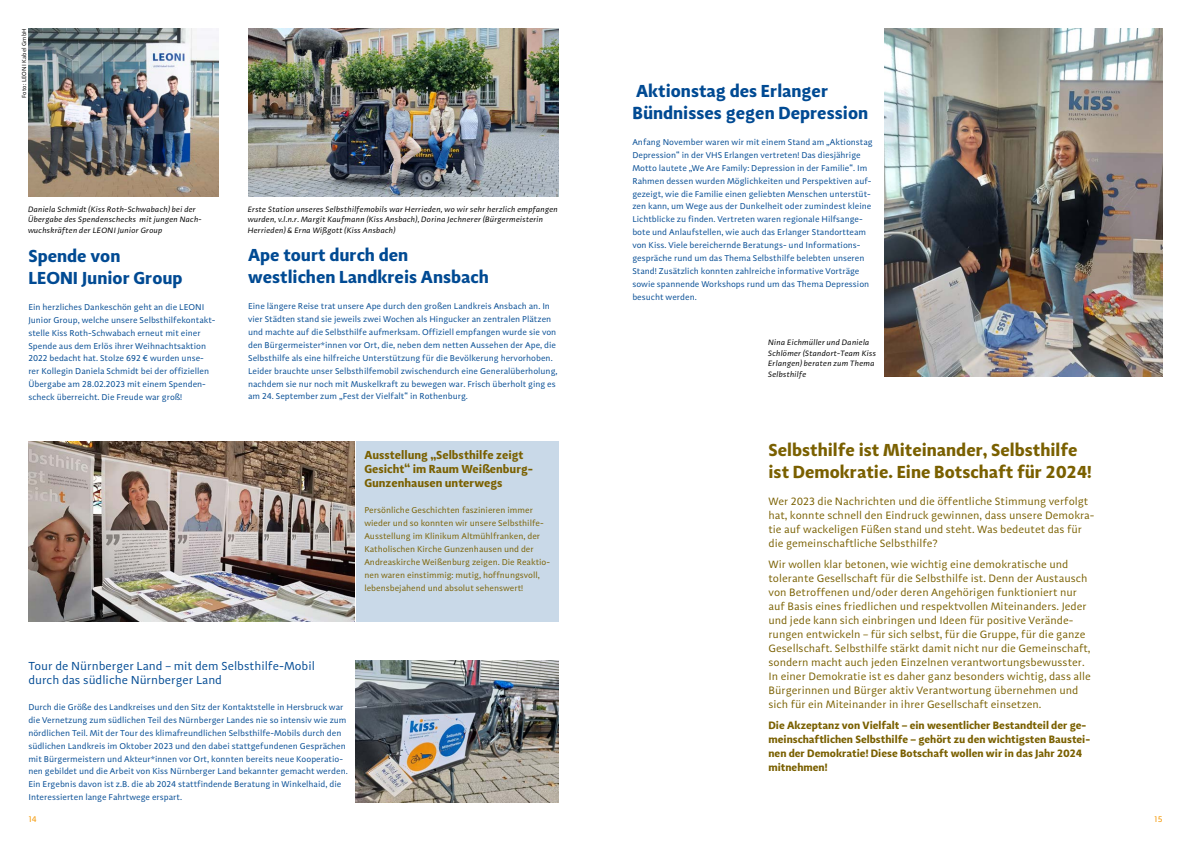
<style>
.page{position:relative;width:1191px;height:842px;background:#fff}
.page>*{position:absolute;margin:0;border:0;box-sizing:border-box;transform-origin:0 0}
.t1{font:700 18px/22px "Adagio Sans";color:#004a93}
.t2{font:700 18px/22px "Adagio Sans";color:#7a6000}
.t3{font:12px/14px "Adagio Sans";color:#004a93}
.t4{font:700 12px/14px "Adagio Sans";color:#7a6000}
.t5{font:11px/14px "Adagio Sans";color:#7a6000}
.t6{font:700 11px/14px "Adagio Sans";color:#7a6000}
.t7{font:8.7px/12.9px "Adagio Sans";color:#004a93}
.t8{font:8.7px/12.9px "Adagio Sans";color:#7a6000}
.t9{font:8.5px "Adagio Sans";color:#f49600}
.t10{font:italic 8px/10.5px "Adagio Sans";letter-spacing:.01em;color:#000}
.t11{font:6px "Adagio Sans";letter-spacing:.02em;color:#000}
</style>
<div class="page">
<img style="left:28px;top:28px;width:190px;height:168px">
<img style="left:356px;top:660px;width:202px;height:143px">
<img style="left:248px;top:28px;width:310px;height:168px">
<img style="left:28px;top:441px;width:326px;height:181px">
<div style="left:356px;top:441px;width:202px;height:181px;background:#c9d9e8"></div>
<img style="left:884px;top:28px;width:278px;height:349px">
<p class="t11" style="left:20px;top:98px;width:71px;rotate:-90deg">Foto: LEONI Kabel GmbH</p>
<p class="t10" style="left:28px;top:204px;width:175px">Daniela Schmidt (Kiss Roth-Schwabach) bei der<br>Übergabe des Spendenschecks mit jungen Nach&shy;wuchskräften der LEONI Junior Group</p>
<h1 class="t1" style="left:28px;top:245px;width:156px">Spende von<br>LEONI Junior Group</h1>
<p class="t7" style="left:28px;top:301px;width:189px">Ein herzliches Dankeschön geht an die LEONI Junior Group, welche unsere Selbsthilfekontakt&shy;stelle Kiss Roth-Schwabach erneut mit einer Spende aus dem Erlös ihrer Weihnachtsaktion 2022 bedacht hat. Stolze 692 € wurden unse&shy;rer Kollegin Daniela Schmidt bei der offiziellen Übergabe am 28.02.2023 mit einem Spenden&shy;scheck überreicht. Die Freude war groß!</p>
<p class="t10" style="left:248px;top:204px;width:312px">Erste Station unseres Selbsthilfemobils war Herrieden, wo wir sehr herzlich empfangen wurden, v.l.n.r. Margit Kaufmann (Kiss Ansbach), Dorina Jechnerer (Bürgermeisterin<br>Herrieden) &amp; Erna Wißgott (Kiss Ansbach)</p>
<h1 class="t1" style="left:248px;top:244px;width:242px">Ape tourt durch den westlichen Landkreis Ansbach</h1>
<p class="t7" style="left:248px;top:300px;width:311px">Eine längere Reise trat unsere Ape durch den großen Landkreis Ansbach an. In vier Städten stand sie jeweils zwei Wochen als Hingucker an zentralen Plätzen und machte auf die Selbsthilfe aufmerksam. Offiziell empfangen wurde sie von den Bürgermeister*innen vor Ort, die, neben dem netten Aussehen der Ape, die Selbsthilfe als eine hilfreiche Unterstützung für die Bevölkerung hervorhoben.<br>Leider brauchte unser Selbsthilfemobil zwischendurch eine Generalüberholung, nachdem sie nur noch mit Muskelkraft zu bewegen war. Frisch überholt ging es am 24. September zum „Fest der Vielfalt“ in Rothenburg.</p>
<h2 class="t4" style="left:364px;top:448px;width:170px">Ausstellung „Selbsthilfe zeigt<br>Gesicht“ im Raum Weißenburg-<br>Gunzenhausen unterwegs</h2>
<p class="t8" style="left:364px;top:504px;width:187px">Persönliche Geschichten faszinieren immer wieder und so konnten wir unsere Selbsthilfe-Ausstellung im Klinikum Altmühlfranken, der Katholischen Kirche Gunzenhausen und der Andreaskirche Weißenburg zeigen. Die Reaktio&shy;nen waren einstimmig: mutig, hoffnungsvoll, lebensbejahend und absolut sehenswert!</p>
<h2 class="t3" style="left:28px;top:659px;width:288px">Tour de Nürnberger Land – mit dem Selbsthilfe-Mobil durch das südliche Nürnberger Land</h2>
<p class="t7" style="left:28px;top:701px;width:321px">Durch die Größe des Landkreises und den Sitz der Kontaktstelle in Hersbruck war die Vernetzung zum südlichen Teil des Nürnberger Landes nie so intensiv wie zum nördlichen Teil. Mit der Tour des klimafreundlichen Selbsthilfe-Mobils durch den südlichen Landkreis im Oktober 2023 und den dabei stattgefundenen Gesprächen mit Bürgermeistern und Akteur*innen vor Ort, konnten bereits neue Kooperatio&shy;nen gebildet und die Arbeit von Kiss Nürnberger Land bekannter gemacht werden.<br>Ein Ergebnis davon ist z.B. die ab 2024 stattfindende Beratung in Winkelhaid, die Interessierten lange Fahrtwege erspart.</p>
<h1 class="t1" style="left:632px;top:80px;width:237px">Aktionstag des Erlanger<br>Bündnisses gegen Depression</h1>
<p class="t7" style="left:632px;top:136px;width:242px">Anfang November waren wir mit einem Stand am „Aktionstag Depression“ in der VHS Erlangen vertreten! Das diesjährige Motto lautete „We Are Family: Depression in der Familie“. Im Rahmen dessen wurden Möglichkeiten und Perspektiven auf&shy;gezeigt, wie die Familie einen geliebten Menschen unterstüt&shy;zen kann, um Wege aus der Dunkelheit oder zumindest kleine Lichtblicke zu finden. Vertreten waren regionale Hilfsange&shy;bote und Anlaufstellen, wie auch das Erlanger Standortteam von Kiss. Viele bereichernde Beratungs- und Informations&shy;gespräche rund um das Thema Selbsthilfe belebten unseren Stand! Zusätzlich konnten zahlreiche informative Vorträge sowie spannende Workshops rund um das Thema Depression besucht werden.</p>
<p class="t10" style="left:768px;top:337px;width:110px">Nina Eichmüller und Daniela<br>Schlömer (Standort-Team Kiss<br>Erlangen) beraten zum Thema<br>Selbsthilfe</p>
<h1 class="t2" style="left:768px;top:439px;width:325px">Selbsthilfe ist Miteinander, Selbsthilfe ist Demokratie. Eine Botschaft für 2024!</h1>
<p class="t5" style="left:768px;top:494px;width:327px">Wer 2023 die Nachrichten und die öffentliche Stimmung verfolgt hat, konnte schnell den Eindruck gewinnen, dass unsere Demokra&shy;tie auf wackeligen Füßen stand und steht. Was bedeutet das für die gemeinschaftliche Selbsthilfe?</p>
<p class="t5" style="left:768px;top:557px;width:324px">Wir wollen klar betonen, wie wichtig eine demokratische und tolerante Gesellschaft für die Selbsthilfe ist. Denn der Austausch von Betroffenen und/oder deren Angehörigen funktioniert nur auf Basis eines friedlichen und respektvollen Miteinanders. Jeder und jede kann sich einbringen und Ideen für positive Verände&shy;rungen entwickeln – für sich selbst, für die Gruppe, für die ganze Gesellschaft. Selbsthilfe stärkt damit nicht nur die Gemeinschaft, sondern macht auch jeden Einzelnen verantwortungsbewusster.<br>In einer Demokratie ist es daher ganz besonders wichtig, dass alle Bürgerinnen und Bürger aktiv Verantwortung übernehmen und sich für ein Miteinander in ihrer Gesellschaft einsetzen.</p>
<p class="t6" style="left:768px;top:718px;width:323px">Die Akzeptanz von Vielfalt – ein wesentlicher Bestandteil der ge&shy;meinschaftlichen Selbsthilfe – gehört zu den wichtigsten Baustei&shy;nen der Demokratie! Diese Botschaft wollen wir in das Jahr 2024 mitnehmen!</p>
<p class="t9" style="left:28px;top:814px;width:10px">14</p>
<p class="t9" style="left:1154px;top:814px;width:10px">15</p>
</div>
